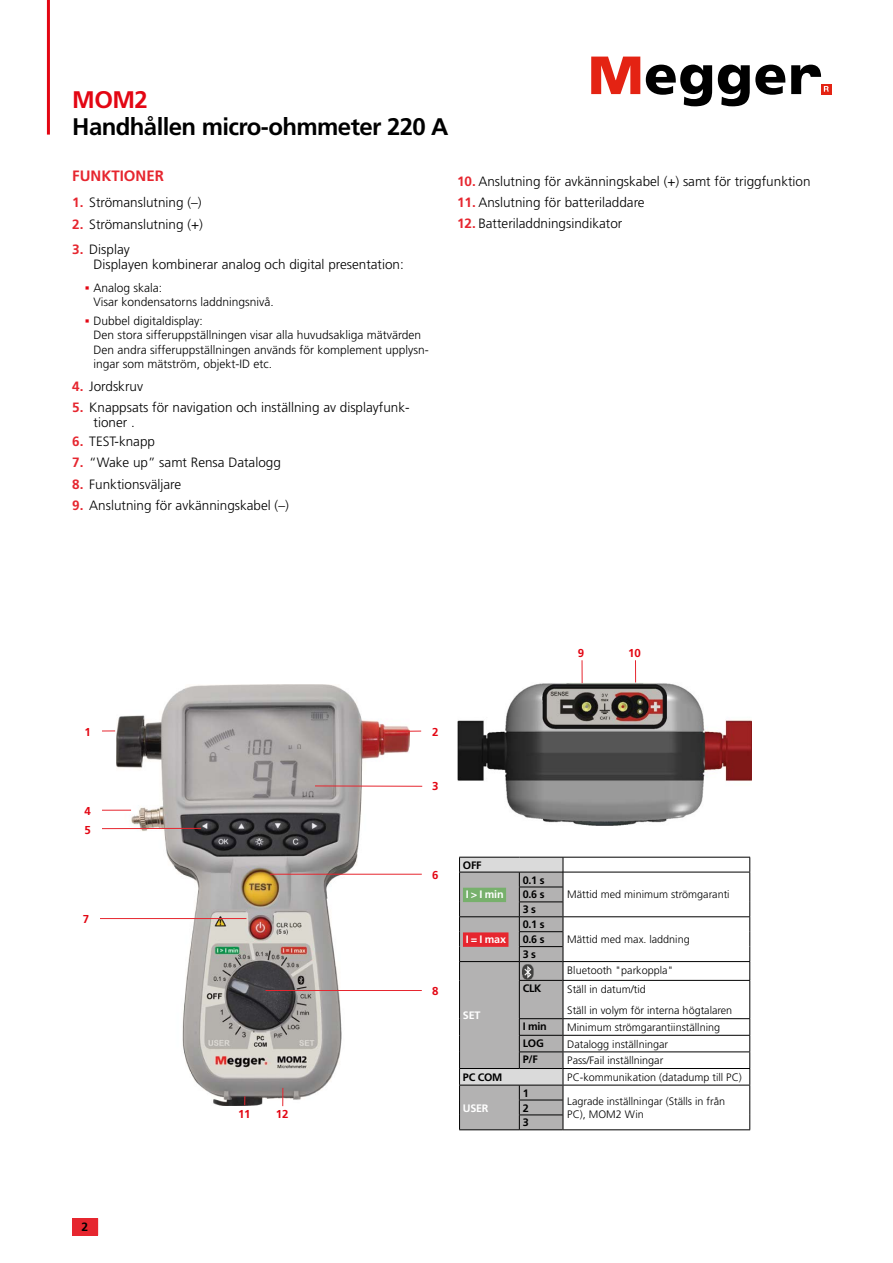
<style>
.page{position:relative;width:893px;height:1263px;background:#fff}
.page>*{position:absolute;margin:0;border:0;box-sizing:border-box;transform-origin:0 0}
.t1{font:700 24px "Frutiger LT Std";letter-spacing:-.025em;color:#000}
.t2{font:700 24px "Frutiger LT Std";color:#e30613}
.t3{font:700 15px "Frutiger LT Std";color:#e6262f}
.t4{font:300 13.5px/15px "Frutiger LT Std";color:#000}
.t5{font:300 12px/14.4px "Frutiger LT Std";color:#000}
.t6{font:700 12px "Frutiger LT Std";color:#000}
.t7{font:700 11.55px "Frutiger LT Std";color:#e30613}
.t8{font:300 10.8px/21.8px "Frutiger LT Std";color:#000}
.t9{font:700 10.8px/14.9px "Frutiger LT Std";letter-spacing:-.025em;color:#000}
.t10{font:700 10.8px "Frutiger LT Std";letter-spacing:-.025em;color:#fff}
.s1{font-weight:700;color:#e6262f}
.s2{font-family:"Garamond";font-weight:400;color:#e30613}
</style>
<div class="page">
<hr style="left:47px;top:0;width:3px;height:135px;background:#e30613">
<div style="left:821px;top:84px;width:10px;height:10px;background:#e42313"></div>
<svg style="left:591px;top:57px;width:49px;height:37px"></svg>
<svg style="left:646px;top:65px;width:66px;height:41px"></svg>
<svg style="left:718px;top:65px;width:67px;height:41px"></svg>
<svg style="left:791px;top:65px;width:38px;height:29px"></svg>
<div style="left:72px;top:1218px;width:26px;height:17px;background:#e6262f"></div>
<img style="left:116px;top:684px;width:294px;height:421px">
<img style="left:458px;top:683px;width:294px;height:143px">
<svg style="left:582px;top:660px;width:1px;height:23px"></svg>
<svg style="left:635px;top:660px;width:1px;height:22px"></svg>
<hr style="left:85px;top:730px;width:30px;height:1px;background:#e6262f">
<div style="left:74px;top:724px;width:27px;height:15px;background:#fff"></div>
<svg style="left:397px;top:731px;width:24px;height:1px"></svg>
<hr style="left:315px;top:785px;width:107px;height:2px;background:#e6262f">
<hr style="left:85px;top:828px;width:116px;height:1px;background:#e6262f">
<div style="left:74px;top:821px;width:27px;height:16px;background:#fff"></div>
<hr style="left:270px;top:874px;width:152px;height:1px;background:#e6262f">
<hr style="left:85px;top:918px;width:161px;height:1px;background:#e6262f">
<div style="left:72px;top:911px;width:27px;height:15px;background:#fff"></div>
<hr style="left:265px;top:990px;width:157px;height:1px;background:#e6262f">
<svg style="left:282px;top:1088px;width:1px;height:18px"></svg>
<hr style="left:85px;top:810px;width:46px;height:1px;background:#e6262f">
<div style="left:74px;top:802px;width:27px;height:16px;background:#fff"></div>
<hr style="left:563px;top:857px;width:187px;height:1px;background:#000">
<hr style="left:563px;top:872px;width:187px;height:1px;background:#000">
<hr style="left:563px;top:916px;width:187px;height:1px;background:#000">
<hr style="left:563px;top:961px;width:187px;height:1px;background:#000">
<hr style="left:563px;top:980px;width:187px;height:1px;background:#000">
<hr style="left:563px;top:1018px;width:187px;height:1px;background:#000">
<hr style="left:563px;top:1035px;width:187px;height:1px;background:#000">
<hr style="left:563px;top:1051px;width:187px;height:1px;background:#000">
<hr style="left:563px;top:1068px;width:187px;height:1px;background:#000">
<hr style="left:563px;top:1085px;width:187px;height:1px;background:#000">
<hr style="left:563px;top:1129px;width:187px;height:1px;background:#000">
<svg style="left:749px;top:857px;width:1px;height:123px"></svg>
<hr style="left:749px;top:981px;width:1px;height:37px;background:#000">
<svg style="left:749px;top:1019px;width:1px;height:110px"></svg>
<svg style="left:459px;top:857px;width:105px;height:273px;background:#acabab"></svg>
<div style="left:463px;top:888px;width:43px;height:14px;background:#77b06c"></div>
<div style="left:463px;top:932px;width:45px;height:15px;background:#e6262f"></div>
<img style="left:523px;top:965px;width:10px;height:14px">
<h1 class="t2" style="left:72px;top:85px;width:77px">MOM2</h1>
<h1 class="t1" style="left:72px;top:112px;width:378px">Handhållen micro-ohmmeter 220 A</h1>
<p class="t3" style="left:72px;top:167px;width:93px">FUNKTIONER</p>
<p class="t4" style="left:457px;top:174px;width:355px"><span class="s1">10.</span> Anslutning för avkänningskabel (+) samt för triggfunktion</p>
<p class="t4" style="left:457px;top:195px;width:189px"><span class="s1">11.</span> Anslutning för batteriladdare</p>
<p class="t4" style="left:457px;top:216px;width:167px"><span class="s1">12.</span> Batteriladdningsindikator</p>
<p class="t4" style="left:72px;top:195px;width:131px"><span class="s1">1.</span> Strömanslutning (–)</p>
<p class="t4" style="left:72px;top:217px;width:132px"><span class="s1">2.</span> Strömanslutning (+)</p>
<p class="t4" style="left:94px;top:242px;width:312px;text-indent:-21px"><span class="s1">3.</span> Display<br>Displayen kombinerar analog och digital presentation:</p>
<p class="t5" style="left:94px;top:281px;width:182px;text-indent:-9px"><span class="s2">▪</span> Analog skala:<br>Visar kondensatorns laddningsnivå.</p>
<p class="t5" style="left:94px;top:314px;width:337px;text-indent:-9px"><span class="s2">▪</span> Dubbel digitaldisplay:<br>Den stora sifferuppställningen visar alla huvudsakliga mätvärden Den andra sifferuppställningen används för komplement upplysn&shy;ingar som mätström, objekt-ID etc.</p>
<p class="t4" style="left:72px;top:379px;width:72px"><span class="s1">4.</span> Jordskruv</p>
<p class="t4" style="left:94px;top:400px;width:318px;text-indent:-21px"><span class="s1">5.</span> Knappsats för navigation och inställning av displayfunk&shy;tioner .</p>
<p class="t4" style="left:72px;top:434px;width:84px"><span class="s1">6.</span> TEST-knapp</p>
<p class="t4" style="left:72px;top:455px;width:210px"><span class="s1">7.</span> “Wake up” samt Rensa Datalogg</p>
<p class="t4" style="left:72px;top:477px;width:111px"><span class="s1">8.</span> Funktionsväljare</p>
<p class="t4" style="left:72px;top:498px;width:218px"><span class="s1">9.</span> Anslutning för avkänningskabel (–)</p>
<p class="t7" style="left:578px;top:646px;width:8px">9</p>
<p class="t7" style="left:628px;top:646px;width:14px">10</p>
<p class="t7" style="left:84px;top:725px;width:8px">1</p>
<p class="t7" style="left:432px;top:725px;width:8px">2</p>
<p class="t7" style="left:84px;top:804px;width:8px">4</p>
<p class="t7" style="left:84px;top:823px;width:8px">5</p>
<p class="t7" style="left:83px;top:912px;width:8px">7</p>
<p class="t7" style="left:238px;top:1107px;width:14px">11</p>
<p class="t7" style="left:276px;top:1107px;width:14px">12</p>
<p class="t7" style="left:432px;top:779px;width:8px">3</p>
<p class="t7" style="left:432px;top:868px;width:8px">6</p>
<p class="t7" style="left:432px;top:984px;width:8px">8</p>
<p class="t9" style="left:463px;top:857px;width:20px">OFF</p>
<p class="t10" style="left:466px;top:888px;width:39px">I &gt; I min</p>
<p class="t10" style="left:466px;top:933px;width:42px">I = I max</p>
<p class="t10" style="left:463px;top:1009px;width:19px">SET</p>
<p class="t9" style="left:523px;top:872px;width:23px">0.1 s<br>0.6 s</p>
<p class="t9" style="left:523px;top:902px;width:15px">3 s</p>
<p class="t9" style="left:523px;top:917px;width:23px">0.1 s<br>0.6 s</p>
<p class="t9" style="left:523px;top:947px;width:15px">3 s</p>
<p class="t8" style="left:567px;top:884px;width:164px">Mättid med minimum strömgaranti</p>
<p class="t8" style="left:567px;top:929px;width:124px">Mättid med max. laddning</p>
<p class="t8" style="left:567px;top:959px;width:108px">Bluetooth "parkoppla"</p>
<p class="t9" style="left:523px;top:981px;width:20px">CLK</p>
<p class="t8" style="left:567px;top:978px;width:167px">Ställ in datum/tid<br>Ställ in volym för interna högtalaren</p>
<p class="t9" style="left:523px;top:1019px;width:26px">I min</p>
<p class="t8" style="left:567px;top:1016px;width:154px">Minimum strömgarantiinställning</p>
<p class="t9" style="left:523px;top:1036px;width:23px">LOG</p>
<p class="t8" style="left:567px;top:1033px;width:102px">Datalogg inställningar</p>
<p class="t9" style="left:523px;top:1052px;width:17px">P/F</p>
<p class="t8" style="left:567px;top:1050px;width:98px">Pass/Fail inställningar</p>
<p class="t9" style="left:463px;top:1070px;width:41px">PC COM</p>
<p class="t8" style="left:567px;top:1066px;width:176px">PC-kommunikation (datadump till PC)</p>
<p class="t10" style="left:463px;top:1101px;width:27px">USER</p>
<p class="t9" style="left:523px;top:1085px;width:8px">1</p>
<p class="t8" style="left:567px;top:1095px;width:159px;line-height:13.2px">Lagrade inställningar (Ställs in från<br>PC), MOM2 Win</p>
<p class="t9" style="left:523px;top:1100px;width:8px">2<br>3</p>
<p class="t6" style="left:81px;top:1220px;width:8px">2</p>
</div>
